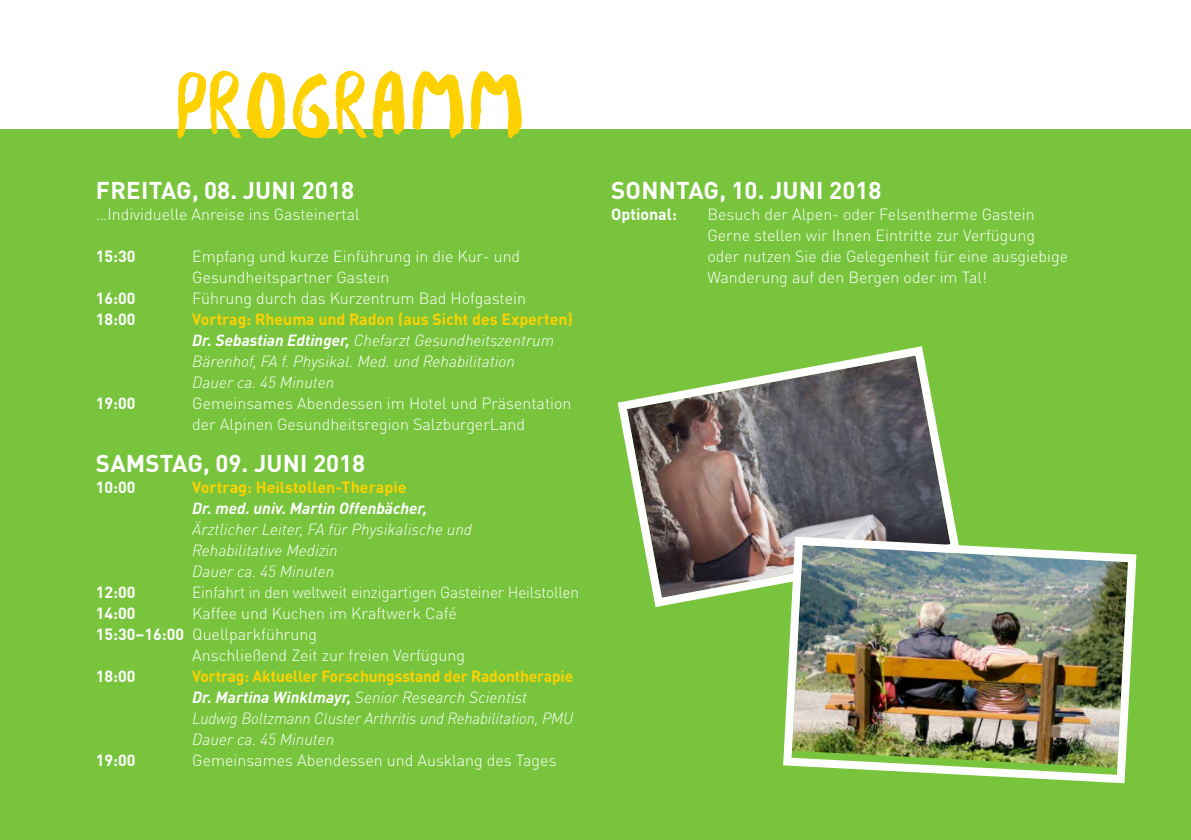
<style>
.page{position:relative;width:1191px;height:840px;background:#fff}
.page>*{position:absolute;margin:0;border:0;box-sizing:border-box;transform-origin:0 0}
.t1{font:100px "Besom";color:#fed100}
.t2{font:700 24px "DIN Pro";letter-spacing:.01em;color:#fff}
.t3{font:300 16px/21px "DIN Pro";color:#fff}
.t4{font:italic 300 16px/21px "DIN Pro";color:#fff}
.t5{font:700 16px "DIN Pro";color:#fff}
.t6{font:300 16px "DIN Pro";color:#fff;scale:.96 1}
.t7{font:italic 700 16px "DIN Pro";color:#fff}
.t8{font:700 16px "DIN Pro";color:#fed100}
.s1{font-weight:700;font-style:normal;color:#fed100}
.s2{font-weight:700}
</style>
<div class="page">
<div style="left:0;top:129px;width:1191px;height:710px;background:#78c53d"></div>
<svg style="left:617px;top:346px;width:340px;height:261px"></svg>
<img style="left:779px;top:532px;width:358px;height:252px">
<h1 class="t1" style="left:174px;top:33px;width:352px">PROGRAMM</h1>
<h2 class="t2" style="left:96px;top:171px;width:260px">FREITAG, 08. JUNI 2018</h2>
<p class="t3" style="left:96px;top:202px;width:265px">…Individuelle Anreise ins Gasteinertal</p>
<p class="t5" style="left:96px;top:243px;width:41px">15:30</p>
<p class="t3" style="left:192px;top:244px;width:329px">Empfang und kurze Einführung in die Kur- und<br>Gesundheitspartner Gastein</p>
<p class="t5" style="left:96px;top:285px;width:41px">16:00</p>
<p class="t3" style="left:192px;top:286px;width:335px">Führung durch das Kurzentrum Bad Hofgastein</p>
<p class="t5" style="left:96px;top:306px;width:41px">18:00</p>
<p class="t4" style="left:192px;top:307px;width:382px"><span class="s1">Vortrag: Rheuma und Radon (aus Sicht des Experten)<br></span><span class="s2">Dr. Sebastian Edtinger,</span> Chefarzt Gesundheitszentrum Bärenhof, FA f. Physikal. Med. und Rehabilitation<br>Dauer ca. 45 Minuten</p>
<p class="t5" style="left:96px;top:390px;width:41px">19:00</p>
<p class="t3" style="left:192px;top:391px;width:381px">Gemeinsames Abendessen im Hotel und Präsentation der Alpinen Gesundheitsregion SalzburgerLand</p>
<h2 class="t2" style="left:96px;top:444px;width:271px">SAMSTAG, 09. JUNI 2018</h2>
<p class="t5" style="left:96px;top:474px;width:41px">10:00</p>
<p class="t8" style="left:192px;top:474px;width:216px">Vortrag: Heilstollen-Therapie</p>
<p class="t7" style="left:192px;top:495px;width:236px">Dr. med. univ. Martin Offenbächer,</p>
<p class="t4" style="left:192px;top:517px;width:281px">Ärztlicher Leiter, FA für Physikalische und<br>Rehabilitative Medizin<br>Dauer ca. 45 Minuten</p>
<p class="t5" style="left:96px;top:579px;width:41px">12:00</p>
<p class="t6" style="left:192px;top:580px;width:404px">Einfahrt in den weltweit einzigartigen Gasteiner Heilstollen</p>
<p class="t5" style="left:96px;top:600px;width:41px">14:00</p>
<p class="t3" style="left:192px;top:601px;width:266px">Kaffee und Kuchen im Kraftwerk Café</p>
<p class="t3" style="left:96px;top:622px;width:223px"><span class="s2">15:30–16:00</span> Quellparkführung</p>
<p class="t3" style="left:192px;top:643px;width:274px">Anschließend Zeit zur freien Verfügung</p>
<p class="t5" style="left:96px;top:663px;width:41px">18:00</p>
<p class="t4" style="left:192px;top:664px;width:382px"><span class="s1">Vortrag: Aktueller Forschungsstand der Radontherapie </span><span class="s2">Dr. Martina Winklmayr,</span> Senior Research Scientist Ludwig Boltzmann Cluster Arthritis und Rehabilitation, PMU Dauer ca. 45 Minuten</p>
<p class="t5" style="left:96px;top:747px;width:41px">19:00</p>
<p class="t3" style="left:192px;top:748px;width:366px">Gemeinsames Abendessen und Ausklang des Tages</p>
<h2 class="t2" style="left:611px;top:171px;width:272px">SONNTAG, 10. JUNI 2018</h2>
<p class="t5" style="left:611px;top:201px;width:67px">Optional:</p>
<p class="t3" style="left:707px;top:202px;width:362px">Besuch der Alpen- oder Felsentherme Gastein Gerne stellen wir Ihnen Eintritte zur Verfügung oder nutzen Sie die Gelegenheit für eine ausgiebige Wanderung auf den Bergen oder im Tal!</p>
</div>
